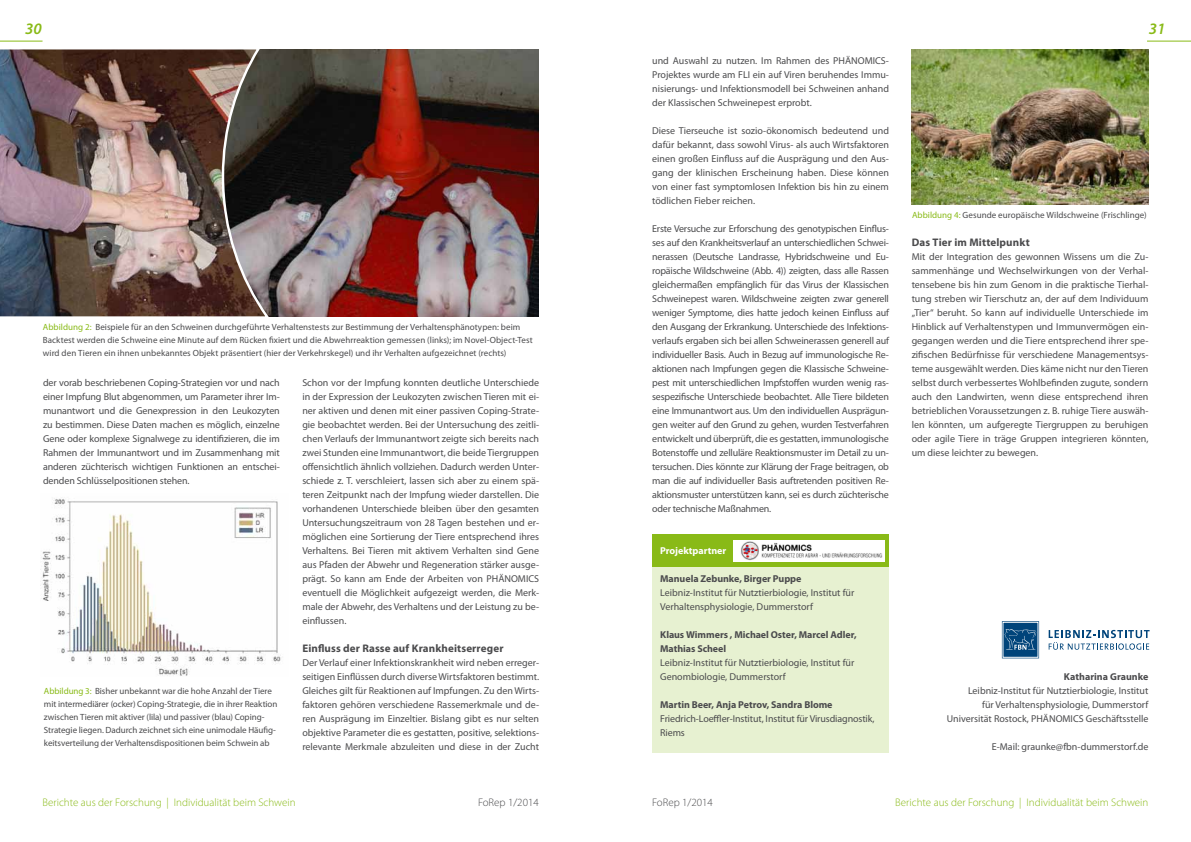
<style>
.page{position:relative;width:1191px;height:842px;background:#fff}
.page>*{position:absolute;margin:0;border:0;box-sizing:border-box;transform-origin:0 0}
.t1{font:italic 600 16px "Myriad Pro";color:#89ba17}
.t2{font:300 11px "Myriad Pro";color:#89ba17}
.t3{font:700 11px "Myriad Pro";letter-spacing:.01em;color:#4b4b4d}
.t4{font:300 11px "Myriad Pro";color:#4b4b4d}
.t5{font:10px/14px "Myriad Pro";color:#4b4b4d;text-align:justify}
.t6{font:700 10px/14px "Myriad Pro";letter-spacing:-.005em;color:#4b4b4d}
.t7{font:700 10px "Myriad Pro";letter-spacing:-.005em;color:#fff}
.t8{font:9px/13px "Myriad Pro";color:#4b4b4d}
.s1{color:#89ba17}
</style>
<div class="page">
<hr style="left:0;top:41px;width:43px;height:1px;background:#89ba17">
<hr style="left:1147px;top:41px;width:44px;height:1px;background:#89ba17">
<div style="left:652px;top:567px;width:236px;height:186px;background:#e7f1d1"></div>
<img style="left:272px;top:49px;width:267px;height:267px">
<img style="left:0;top:49px;width:272px;height:268px">
<img style="left:40px;top:498px;width:241px;height:178px">
<div style="left:652px;top:534px;width:236px;height:33px;background:#89ba17"></div>
<svg style="left:1002px;top:621px;width:37px;height:37px"></svg>
<svg style="left:1048px;top:630px;width:101px;height:20px"></svg>
<img style="left:733px;top:540px;width:151px;height:21px">
<img style="left:911px;top:50px;width:237px;height:154px">
<h1 class="t1" style="left:25px;top:18px;width:18px">30</h1>
<h1 class="t1" style="left:1149px;top:18px;width:18px">31</h1>
<p class="t8" style="left:43px;top:320px;width:491px"><span class="s1">Abbildung 2:</span> Beispiele für an den Schweinen durchgeführte Verhaltenstests zur Bestimmung der Verhaltensphänotypen: beim<br>Backtest werden die Schweine eine Minute auf dem Rücken fixiert und die Abwehrreaktion gemessen (links); im Novel-Object-Test wird den Tieren ein ihnen unbekanntes Objekt präsentiert (hier der Verkehrskegel) und ihr Verhalten aufgezeichnet (rechts)</p>
<p class="t5" style="left:43px;top:375px;width:238px">der vorab beschriebenen Coping-Strategien vor und nach einer Impfung Blut abgenommen, um Parameter ihrer Im&shy;munantwort und die Genexpression in den Leukozyten zu bestimmen. Diese Daten machen es möglich, einzelne Gene oder komplexe Signalwege zu identifizieren, die im Rahmen der Immunantwort und im Zusammenhang mit anderen züchterisch wichtigen Funktionen an entschei&shy;denden Schlüsselpositionen stehen.</p>
<p class="t5" style="left:302px;top:375px;width:238px">Schon vor der Impfung konnten deutliche Unterschiede in der Expression der Leukozyten zwischen Tieren mit ei&shy;ner aktiven und denen mit einer passiven Coping-Strate&shy;gie beobachtet werden. Bei der Untersuchung des zeitli&shy;chen Verlaufs der Immunantwort zeigte sich bereits nach zwei Stunden eine Immunantwort, die beide Tiergruppen offensichtlich ähnlich vollziehen. Dadurch werden Unter&shy;schiede z. T. verschleiert, lassen sich aber zu einem spä&shy;teren Zeitpunkt nach der Impfung wieder darstellen. Die vorhandenen Unterschiede bleiben über den gesamten Untersuchungszeitraum von 28 Tagen bestehen und er&shy;möglichen eine Sortierung der Tiere entsprechend ihres Verhaltens. Bei Tieren mit aktivem Verhalten sind Gene aus Pfaden der Abwehr und Regeneration stärker ausge&shy;prägt. So kann am Ende der Arbeiten von PHÄNOMICS eventuell die Möglichkeit aufgezeigt werden, die Merk&shy;male der Abwehr, des Verhaltens und der Leistung zu be&shy;einflussen.</p>
<p class="t3" style="left:302px;top:641px;width:203px">Einfluss der Rasse auf Krankheitserreger</p>
<p class="t5" style="left:302px;top:655px;width:238px">Der Verlauf einer Infektionskrankheit wird neben erreger&shy;seitigen Einflüssen durch diverse Wirtsfaktoren bestimmt.<br>Gleiches gilt für Reaktionen auf Impfungen. Zu den Wirts&shy;faktoren gehören verschiedene Rassemerkmale und de&shy;ren Ausprägung im Einzeltier. Bislang gibt es nur selten objektive Parameter die es gestatten, positive, selektions&shy;relevante Merkmale abzuleiten und diese in der Zucht</p>
<p class="t8" style="left:44px;top:684px;width:235px"><span class="s1">Abbildung 3:</span> Bisher unbekannt war die hohe Anzahl der Tiere mit intermediärer (ocker) Coping-Strategie, die in ihrer Reaktion zwischen Tieren mit aktiver (lila) und passiver (blau) Coping-Strategie liegen. Dadurch zeichnet sich eine unimodale Häufig&shy;keitsverteilung der Verhaltensdispositionen beim Schwein ab</p>
<p class="t5" style="left:652px;top:53px;width:238px">und Auswahl zu nutzen. Im Rahmen des PHÄNOMICS-Projektes wurde am FLI ein auf Viren beruhendes Immu&shy;nisierungs- und Infektionsmodell bei Schweinen anhand der Klassischen Schweinepest erprobt.</p>
<p class="t5" style="left:652px;top:123px;width:238px">Diese Tierseuche ist sozio-ökonomisch bedeutend und dafür bekannt, dass sowohl Virus- als auch Wirtsfaktoren einen großen Einfluss auf die Ausprägung und den Aus&shy;gang der klinischen Erscheinung haben. Diese können von einer fast symptomlosen Infektion bis hin zu einem tödlichen Fieber reichen.</p>
<p class="t5" style="left:652px;top:221px;width:238px">Erste Versuche zur Erforschung des genotypischen Einflus&shy;ses auf den Krankheitsverlauf an unterschiedlichen Schwei&shy;nerassen (Deutsche Landrasse, Hybridschweine und Eu&shy;ropäische Wildschweine (Abb. 4)) zeigten, dass alle Rassen gleichermaßen empfänglich für das Virus der Klassischen Schweinepest waren. Wildschweine zeigten zwar generell weniger Symptome, dies hatte jedoch keinen Einfluss auf den Ausgang der Erkrankung. Unterschiede des Infektions&shy;verlaufs ergaben sich bei allen Schweinerassen generell auf individueller Basis. Auch in Bezug auf immunologische Re&shy;aktionen nach Impfungen gegen die Klassische Schweine&shy;pest mit unterschiedlichen Impfstoffen wurden wenig ras&shy;sespezifische Unterschiede beobachtet. Alle Tiere bildeten eine Immunantwort aus. Um den individuellen Ausprägun&shy;gen weiter auf den Grund zu gehen, wurden Testverfahren entwickelt und überprüft, die es gestatten, immunologische Botenstoffe und zelluläre Reaktionsmuster im Detail zu un&shy;tersuchen. Dies könnte zur Klärung der Frage beitragen, ob man die auf individueller Basis auftretenden positiven Re&shy;aktionsmuster unterstützen kann, sei es durch züchterische oder technische Maßnahmen.</p>
<p class="t7" style="left:660px;top:544px;width:67px">Projektpartner</p>
<p class="t6" style="left:660px;top:571px;width:143px">Manuela Zebunke, Birger Puppe</p>
<p class="t5" style="left:660px;top:585px;width:196px">Leibniz-Institut für Nutztierbiologie, Institut für<br>Verhaltensphysiologie, Dummerstorf</p>
<p class="t6" style="left:660px;top:627px;width:198px">Klaus Wimmers , Michael Oster, Marcel Adler,<br>Mathias Scheel</p>
<p class="t5" style="left:660px;top:655px;width:196px">Leibniz-Institut für Nutztierbiologie, Institut für<br>Genombiologie, Dummerstorf</p>
<p class="t6" style="left:660px;top:697px;width:174px">Martin Beer, Anja Petrov, Sandra Blome</p>
<p class="t5" style="left:660px;top:711px;width:216px">Friedrich-Loeffler-Institut, Institut für Virusdiagnostik,<br>Riems</p>
<p class="t8" style="left:912px;top:208px;width:236px"><span class="s1">Abbildung 4:</span> Gesunde europäische Wildschweine (Frischlinge)</p>
<p class="t3" style="left:911px;top:235px;width:120px">Das Tier im Mittelpunkt</p>
<p class="t5" style="left:911px;top:249px;width:238px">Mit der Integration des gewonnen Wissens um die Zu&shy;sammenhänge und Wechselwirkungen von der Verhal&shy;tensebene bis hin zum Genom in die praktische Tierhal&shy;tung streben wir Tierschutz an, der auf dem Individuum „Tier“ beruht. So kann auf individuelle Unterschiede im Hinblick auf Verhaltenstypen und Immunvermögen ein&shy;gegangen werden und die Tiere entsprechend ihrer spe&shy;zifischen Bedürfnisse für verschiedene Managementsys&shy;teme ausgewählt werden. Dies käme nicht nur den Tieren selbst durch verbessertes Wohlbefinden zugute, sondern auch den Landwirten, wenn diese entsprechend ihren betrieblichen Voraussetzungen z. B. ruhige Tiere auswäh&shy;len könnten, um aufgeregte Tiergruppen zu beruhigen oder agile Tiere in träge Gruppen integrieren könnten, um diese leichter zu bewegen.</p>
<p class="t6" style="left:1063px;top:669px;width:86px">Katharina Graunke</p>
<p class="t5" style="left:946px;top:683px;width:203px;text-align:right">Leibniz-Institut für Nutztierbiologie, Institut<br>für Verhaltensphysiologie, Dummerstorf<br>Universität Rostock, PHÄNOMICS Geschäftsstelle</p>
<p class="t5" style="left:991px;top:739px;width:158px">E-Mail: graunke@fbn-dummerstorf.de</p>
<p class="t2" style="left:43px;top:796px;width:255px">Berichte aus der Forschung | Individualität beim Schwein</p>
<p class="t2" style="left:895px;top:796px;width:255px">Berichte aus der Forschung | Individualität beim Schwein</p>
<p class="t4" style="left:478px;top:796px;width:62px">FoRep 1/2014</p>
<p class="t4" style="left:652px;top:796px;width:62px">FoRep 1/2014</p>
</div>
